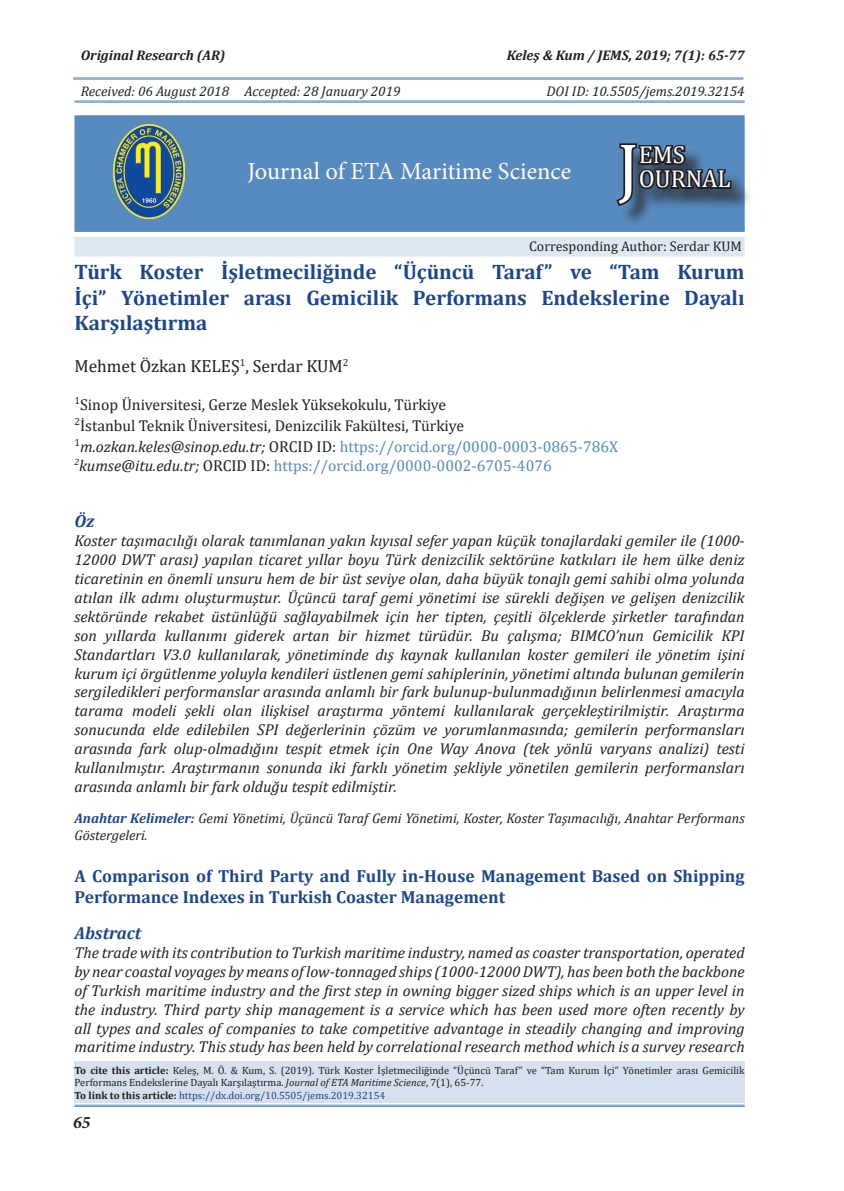
<style>
.page{position:relative;width:844px;height:1191px;background:#fff}
.page>*{position:absolute;margin:0;border:0;box-sizing:border-box;transform-origin:0 0}
.t1{font:68.6px "Cambria";color:#fff}
.t2{font:24.5px "Minion Pro";color:#fff}
.t3{font:24.5px/24.2px "Cambria";color:#fff}
.t4{font:700 21px/25.2px "Cambria";color:#1c468d;text-align:justify}
.t5{font:700 17.5px/21px "Cambria";color:#1c468d}
.t6{font:17.5px "Cambria";color:#231f20}
.t7{font:italic 700 17.5px "Cambria";color:#1c468d}
.t8{font:italic 700 17.5px "Minion Pro";color:#231f20}
.t9{font:italic 15.75px/18.9px "Cambria";color:#231f20;text-align:justify}
.t10{font:15.75px/21px "Cambria";color:#231f20}
.t11{font:15.75px "Cambria";color:#578abe}
.t12{font:italic 14px/16.8px "Cambria";color:#231f20}
.t13{font:italic 700 14px "Cambria";color:#231f20}
.t14{font:14px "Cambria";color:#231f20}
.t15{font:10.5px/12.6px "Cambria";color:#231f20}
.s1{font-style:italic}
.s2{color:#578abe}
.s3{font-style:italic;color:#231f20}
.s4{color:#231f20}
.s5{font-weight:700;color:#1c468d}
.s6{font-weight:700}
.s7{color:#1c468d}
</style>
<div class="page">
<hr style="left:74px;top:1104px;width:670px;height:1px;background:#578abe">
<hr style="left:74px;top:1106px;width:670px;height:1px;background:#578abe">
<hr style="left:73px;top:78px;width:670px;height:1px;background:#578abe">
<hr style="left:73px;top:79px;width:670px;height:1px;background:#578abe">
<div style="left:74px;top:115px;width:670px;height:117px;background:#578abe;border:2px solid #578abe"></div>
<hr style="left:79px;top:226px;width:665px;height:2px;background:#578abe">
<img style="left:114px;top:124px;width:70px;height:95px">
<div style="left:74px;top:237px;width:670px;height:20px;background:#dee8f2"></div>
<div style="left:620px;top:146px;width:132px;height:81px;background:#231f20;opacity:.75"></div>
<svg style="left:616px;top:143px;width:117px;height:65px"></svg>
<hr style="left:74px;top:101px;width:670px;height:1px;background:#578abe">
<hr style="left:74px;top:102px;width:670px;height:1px;background:#578abe">
<div style="left:74px;top:1061px;width:670px;height:42px;background:#d6e0ef"></div>
<p class="t13" style="left:81px;top:45px;width:146px">Original Research (AR)</p>
<p class="t12" style="left:81px;top:83px;width:321px">Received: 06 August 2018 Accepted: 28 January 2019</p>
<p class="t13" style="left:506px;top:45px;width:239px">Keleş &amp; Kum / JEMS, 2019; 7(1): 65-77</p>
<p class="t12" style="left:546px;top:83px;width:199px">DOI ID: 10.5505/jems.2019.32154</p>
<h2 class="t2" style="left:247px;top:155px;width:325px">Journal of ETA Maritime Science</h2>
<h1 class="t1" style="left:617px;top:127px;width:23px">J</h1>
<h2 class="t3" style="left:638px;top:143px;width:93px">EMS<br>OURNAL</h2>
<p class="t14" style="left:529px;top:238px;width:214px">Corresponding Author: Serdar KUM</p>
<h3 class="t4" style="left:74px;top:259px;width:671px">Türk Koster İşletmeciliğinde “Üçüncü Taraf” ve “Tam Kurum İçi” Yönetimler arası Gemicilik Performans Endekslerine Dayalı Karşılaştırma</h3>
<p class="t6" style="left:74px;top:355px;width:275px">Mehmet Özkan KELEŞ<sup>1</sup>, Serdar KUM<sup>2</sup></p>
<p class="t10" style="left:74px;top:394px;width:545px"><sup>1</sup>Sinop Üniversitesi, Gerze Meslek Yüksekokulu, Türkiye<br><sup>2</sup>İstanbul Teknik Üniversitesi, Denizcilik Fakültesi, Türkiye<br><sup>1</sup><span class="s1">m.ozkan.keles@sinop.edu.tr;</span> ORCID ID: <span class="s2">https://orcid.org/0000-0003-0865-786X</span></p>
<p class="t11" style="left:74px;top:456px;width:479px"><sup>2</sup><span class="s3">kumse@itu.edu.tr;</span> <span class="s4">ORCID ID:</span> https://orcid.org/0000-0002-6705-4076</p>
<p class="t7" style="left:74px;top:509px;width:22px">Öz</p>
<p class="t9" style="left:74px;top:530px;width:671px">Koster taşımacılığı olarak tanımlanan yakın kıyısal sefer yapan küçük tonajlardaki gemiler ile (1000- 12000 DWT arası) yapılan ticaret yıllar boyu Türk denizcilik sektörüne katkıları ile hem ülke deniz ticaretinin en önemli unsuru hem de bir üst seviye olan, daha büyük tonajlı gemi sahibi olma yolunda atılan ilk adımı oluşturmuştur. Üçüncü taraf gemi yönetimi ise sürekli değişen ve gelişen denizcilik sektöründe rekabet üstünlüğü sağlayabilmek için her tipten, çeşitli ölçeklerde şirketler tarafından son yıllarda kullanımı giderek artan bir hizmet türüdür. Bu çalışma; BIMCO’nun Gemicilik KPI Standartları V3.0 kullanılarak, yönetiminde dış kaynak kullanılan koster gemileri ile yönetim işini kurum içi örgütlenme yoluyla kendileri üstlenen gemi sahiplerinin, yönetimi altında bulunan gemilerin sergiledikleri performanslar arasında anlamlı bir fark bulunup-bulunmadığının belirlenmesi amacıyla tarama modeli şekli olan ilişkisel araştırma yöntemi kullanılarak gerçekleştirilmiştir. Araştırma sonucunda elde edilebilen SPI değerlerinin çözüm ve yorumlanmasında; gemilerin performansları arasında fark olup-olmadığını tespit etmek için One Way Anova (tek yönlü varyans analizi) testi kullanılmıştır. Araştırmanın sonunda iki farklı yönetim şekliyle yönetilen gemilerin performansları arasında anlamlı bir fark olduğu tespit edilmiştir.</p>
<p class="t12" style="left:74px;top:809px;width:671px"><span class="s5">Anahtar Kelimeler:</span> Gemi Yönetimi, Üçüncü Taraf Gemi Yönetimi, Koster, Koster Taşımacılığı, Anahtar Performans<br>Göstergeleri.</p>
<p class="t5" style="left:74px;top:865px;width:671px">A Comparison of Third Party and Fully in-House Management Based on Shipping<br>Performance Indexes in Turkish Coaster Management</p>
<p class="t7" style="left:74px;top:920px;width:68px">Abstract</p>
<p class="t9" style="left:74px;top:942px;width:671px">The trade with its contribution to Turkish maritime industry, named as coaster transportation, operated by near coastal voyages by means of low-tonnaged ships (1000-12000 DWT), has been both the backbone of Turkish maritime industry and the first step in owning bigger sized ships which is an upper level in the industry. Third party ship management is a service which has been used more often recently by all types and scales of companies to take competitive advantage in steadily changing and improving maritime industry. This study has been held by correlational research method which is a survey research</p>
<p class="t15" style="left:74px;top:1063px;width:671px"><span class="s6">To cite this article:</span> Keleş, M. Ö. &amp; Kum, S. (2019). Türk Koster İşletmeciliğinde “Üçüncü Taraf” ve “Tam Kurum İçi” Yönetimler arası Gemicilik<br>Performans Endekslerine Dayalı Karşılaştırma. <span class="s1">Journal of ETA Maritime Science</span>, 7(1), 65-77.<br><span class="s6">To link to this article:</span> <span class="s7">https://dx.doi.org/10.5505/jems.2019.32154</span></p>
<p class="t8" style="left:73px;top:1109px;width:19px">65</p>
</div>
